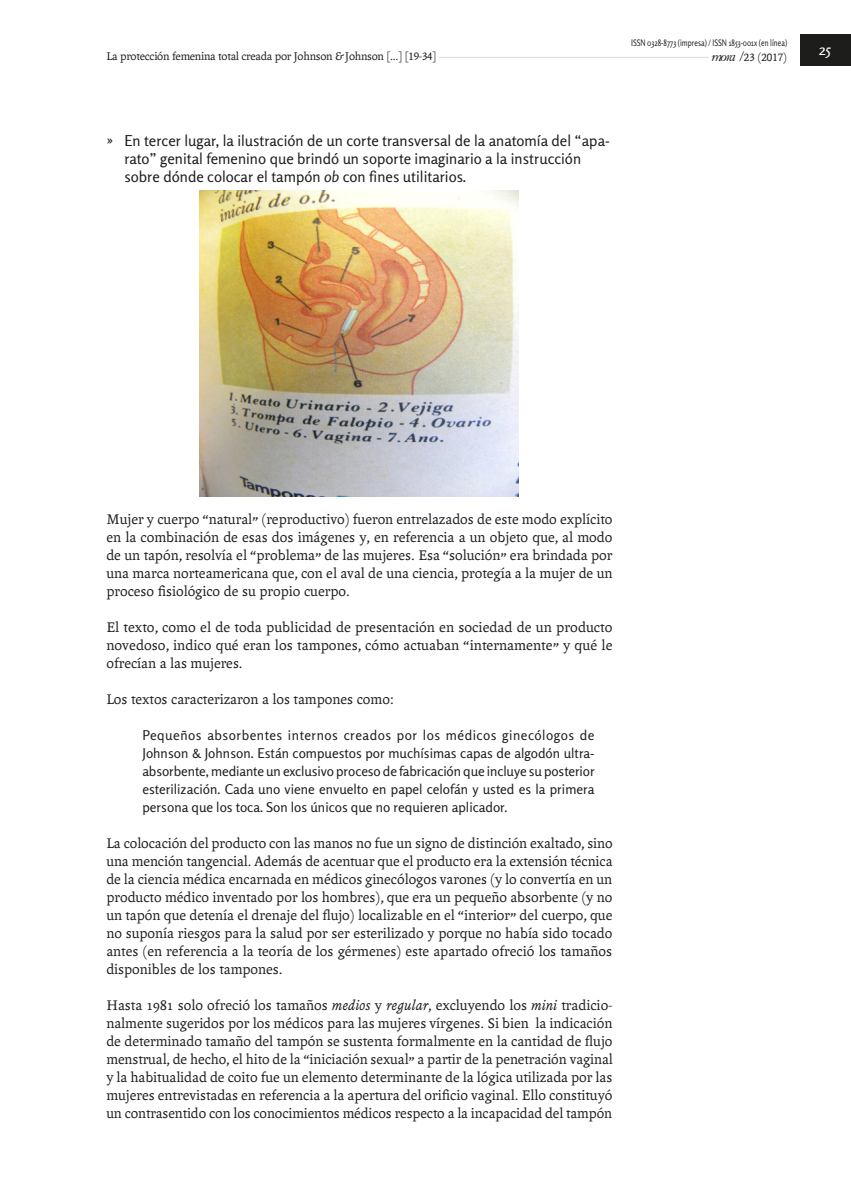
<style>
.page{position:relative;width:851px;height:1191px;background:#fff}
.page>*{position:absolute;margin:0;border:0;box-sizing:border-box;transform-origin:0 0}
.Art____Texto_princip{font:15px/18px "Andralis ND Os F";color:#1d1d1b;text-align:justify}
.t1{font:15px/18px "Rosario";color:#1d1d1b}
.t2{font:15px "Rosario";color:#fff}
.Art____Cita{font:13.5px/18px "Rosario";color:#1d1d1b;text-align:justify}
.t3{font:12px "Andralis ND Os F";letter-spacing:-.02em;color:#1d1d1b}
.t4{font:12px "Andralis NDSC";color:#1d1d1b}
.t5{font:9px "Rosario";color:#1d1d1b;scale:.8 1}
.s1{font-family:"Andralis NDSC"}
.s2{font-family:"Granjon LT Std";font-style:italic;font-size:15px}
.s3{font-style:italic}
</style>
<div class="page">
<hr style="left:110px;top:57px;width:656px;height:1px;background:#dadada">
<div style="left:708px;top:50px;width:79px;height:14px;background:#fff"></div>
<div style="left:799px;top:35px;width:51px;height:31px;background:#1d1d1b"></div>
<div style="left:106px;top:49px;width:333px;height:15px;background:#fff"></div>
<img style="left:200px;top:191px;width:319px;height:305px">
<p class="t3" style="left:106px;top:49px;width:331px">La protección femenina total creada por Johnson &amp; Johnson [...] <span class="s1">[19-34]</span></p>
<p class="t5" style="left:631px;top:38px;width:196px">ISSN 0328-8773 (impresa) / ISSN 1853-001x (en línea)</p>
<p class="t4" style="left:712px;top:51px;width:76px"><span class="s2">mora /</span>23 (2017)</p>
<p class="t2" style="left:818px;top:41px;width:14px">25</p>
<p class="t1" style="left:124px;top:131px;width:487px;text-indent:-18px">» En tercer lugar, la ilustración de un corte transversal de la anatomía del “apa&shy;rato” genital femenino que brindó un soporte imaginario a la instrucción sobre dónde colocar el tampón <span class="s3">ob</span> con fines utilitarios.</p>
<p class="Art____Texto_princip" style="left:106px;top:510px;width:507px">Mujer y cuerpo “natural” (reproductivo) fueron entrelazados de este modo explícito en la combinación de esas dos imágenes y, en referencia a un objeto que, al modo de un tapón, resolvía el “problema” de las mujeres. Esa “solución” era brindada por una marca norteamericana que, con el aval de una ciencia, protegía a la mujer de un proceso fisiológico de su propio cuerpo.</p>
<p class="Art____Texto_princip" style="left:106px;top:618px;width:507px">El texto, como el de toda publicidad de presentación en sociedad de un producto novedoso, indico qué eran los tampones, cómo actuaban “internamente” y qué le ofrecían a las mujeres.</p>
<p class="Art____Texto_princip" style="left:106px;top:690px;width:288px">Los textos caracterizaron a los tampones como:</p>
<p class="Art____Cita" style="left:142px;top:726px;width:454px">Pequeños absorbentes internos creados por los médicos ginecólogos de Johnson &amp; Johnson. Están compuestos por muchísimas capas de algodón ultra&shy;absorbente, mediante un exclusivo proceso de fabricación que incluye su posterior esterilización. Cada uno viene envuelto en papel celofán y usted es la primera persona que los toca. Son los únicos que no requieren aplicador.</p>
<p class="Art____Texto_princip" style="left:106px;top:834px;width:507px">La colocación del producto con las manos no fue un signo de distinción exaltado, sino una mención tangencial. Además de acentuar que el producto era la extensión técnica de la ciencia médica encarnada en médicos ginecólogos varones (y lo convertía en un producto médico inventado por los hombres), que era un pequeño absorbente (y no un tapón que detenía el drenaje del flujo) localizable en el “interior” del cuerpo, que no suponía riesgos para la salud por ser esterilizado y porque no había sido tocado antes (en referencia a la teoría de los gérmenes) este apartado ofreció los tamaños disponibles de los tampones.</p>
<p class="Art____Texto_princip" style="left:106px;top:996px;width:508px">Hasta 1981 solo ofreció los tamaños <span class="s3">medios</span> y <span class="s3">regular</span>, excluyendo los <span class="s3">mini</span> tradicio&shy;nalmente sugeridos por los médicos para las mujeres vírgenes. Si bien la indicación de determinado tamaño del tampón se sustenta formalmente en la cantidad de flujo menstrual, de hecho, el hito de la “iniciación sexual” a partir de la penetración vaginal y la habitualidad de coito fue un elemento determinante de la lógica utilizada por las mujeres entrevistadas en referencia a la apertura del orificio vaginal. Ello constituyó un contrasentido con los conocimientos médicos respecto a la incapacidad del tampón</p>
</div>
